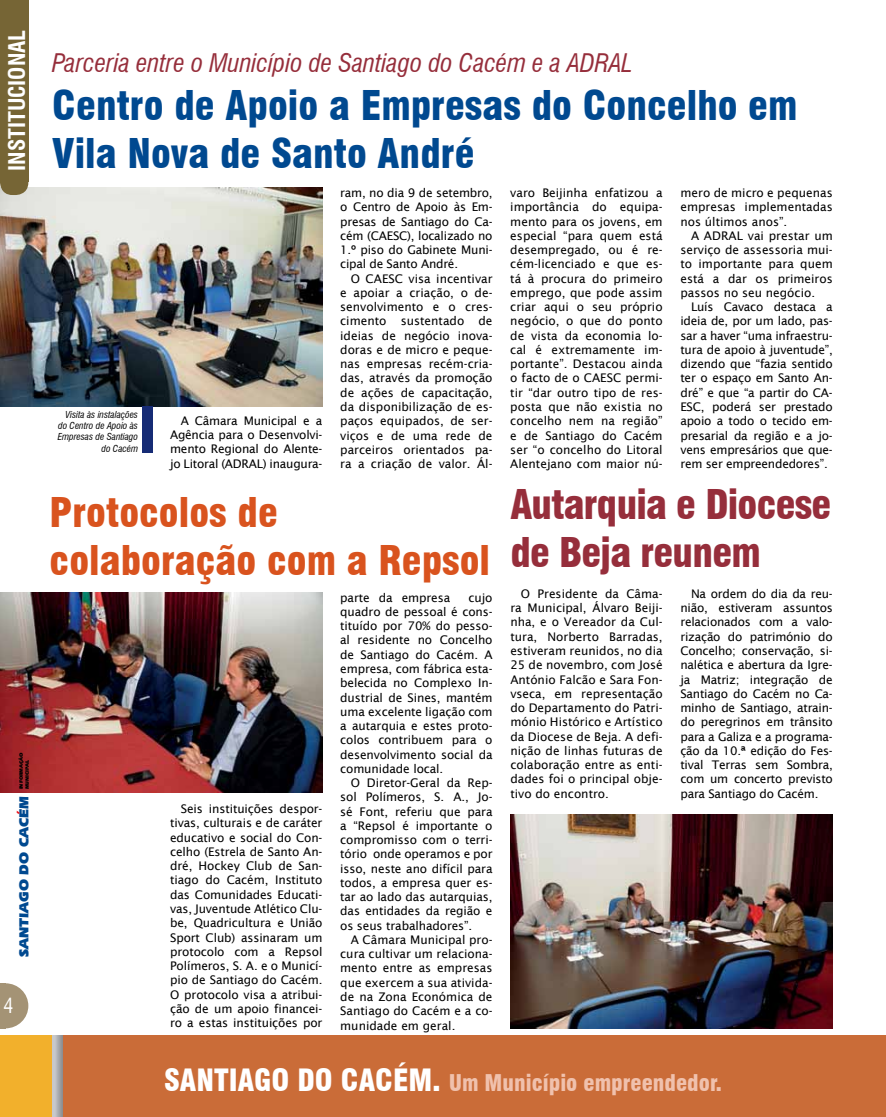
<style>
.page{position:relative;width:886px;height:1117px;background:#fff}
.page>*{position:absolute;margin:0;border:0;box-sizing:border-box;transform-origin:0 0}
.t1{font:900 condensed 40px/48px "Swiss 721 BT";color:#004990}
.t2{font:900 condensed 40px/48px "Swiss 721 BT";color:#d9531e}
.t3{font:900 condensed 40px/48px "Swiss 721 BT";letter-spacing:-.02em;color:#962e3b}
.t4{font:italic condensed 25px "Swiss 721 BT";color:#962e3b}
.t5{font:900 condensed 22.5px "Swiss 721 BT";color:#f0c1ad}
.t6{font:700 condensed 22.5px "Swiss 721 BT";color:#fff}
.t7{font:condensed 20px "Swiss 721 BT";color:#fff}
.t8{font:900 13.75px "Eras IT Cby BT";color:#004990}
.t9{font:11.88px/14.2px "Lucida Sans";letter-spacing:-.01em;color:#000;text-align:justify}
.t10{font:italic condensed 9.38px/11.2px "Swiss 721 BT";color:#000;text-align:right}
.t11{font:900 5px/6px "Eras IT Cby BT";color:#000}
.s1{font-size:30px;color:#fff}
</style>
<div class="page">
<div style="left:0;top:1035px;width:64px;height:81px;background:#f2b02c"></div>
<svg style="left:52px;top:1035px;width:12px;height:81px"></svg>
<div style="left:64px;top:1035px;width:822px;height:81px;background:#ca6c38"></div>
<img style="left:0;top:188px;width:322px;height:218px">
<div style="left:142px;top:406px;width:10px;height:47px;background:#162b75"></div>
<img style="left:0;top:592px;width:322px;height:200px">
<svg style="left:5px;top:983px;width:23px;height:45px"></svg>
<div style="left:0;top:983px;width:5px;height:45px;background:#a49375"></div>
<img style="left:510px;top:814px;width:323px;height:214px">
<div style="left:0;top:0;width:29px;height:182px;background:#766535"></div>
<svg style="left:0;top:182px;width:28px;height:13px"></svg>
<h3 class="t6" style="left:3px;top:171px;width:143px;rotate:-90deg">INSTITUCIONAL</h3>
<p class="t11" style="left:18px;top:789px;width:39px;rotate:-90deg">INFORMAÇÃO<br>MUNICIPAL</p>
<p class="t8" style="left:15px;top:957px;width:163px;rotate:-90deg">SANTIAGO DO CACEM</p>
<h3 class="t7" style="left:4px;top:993px;width:11px">4</h3>
<h2 class="t4" style="left:52px;top:48px;width:582px">Parceria entre o Município de Santiago do Cacém e a ADRAL</h2>
<h1 class="t1" style="left:52px;top:82px;width:747px">Centro de Apoio a Empresas do Concelho em<br>Vila Nova de Santo André</h1>
<p class="t10" style="left:58px;top:408px;width:82px">Visita às instalações do Centro de Apoio às<br>Empresas de Santiago do Cacém</p>
<p class="t9" style="left:170px;top:413px;width:154px;text-indent:11px">A Câmara Municipal e a Agência para o Desenvolvi&shy;mento Regional do Alente&shy;jo Litoral (ADRAL) inaugura-</p>
<p class="t9" style="left:340px;top:186px;width:154px">ram, no dia 9 de setembro, o Centro de Apoio às Em&shy;presas de Santiago do Ca&shy;cém (CAESC), localizado no 1.º piso do Gabinete Muni&shy;cipal de Santo André.</p>
<p class="t9" style="left:340px;top:271px;width:154px;text-indent:11px">O CAESC visa incentivar e apoiar a criação, o de&shy;senvolvimento e o cres&shy;cimento sustentado de ideias de negócio inova&shy;doras e de micro e peque&shy;nas empresas recém-cria&shy;das, através da promoção de ações de capacitação, da disponibilização de es&shy;paços equipados, de ser&shy;viços e de uma rede de parceiros orientados pa&shy;ra a criação de valor. Ál-</p>
<h1 class="t2" style="left:50px;top:488px;width:442px">Protocolos de colaboração com a Repsol</h1>
<p class="t9" style="left:170px;top:801px;width:154px;text-indent:11px">Seis instituições despor&shy;tivas, culturais e de caráter educativo e social do Con&shy;celho (Estrela de Santo An&shy;dré, Hockey Club de San&shy;tiago do Cacém, Instituto das Comunidades Educati&shy;vas, Juventude Atlético Clu&shy;be, Quadricultura e União Sport Club) assinaram um protocolo com a Repsol Polímeros, S. A. e o Municí&shy;pio de Santiago do Cacém.<br>O protocolo visa a atribui&shy;ção de um apoio financei&shy;ro a estas instituições por</p>
<p class="t9" style="left:340px;top:590px;width:112px">parte da empresa</p>
<p class="t9" style="left:340px;top:590px;width:154px;text-indent:128px">cujo quadro de pessoal é cons&shy;tituído por 70% do pesso&shy;al residente no Concelho de Santiago do Cacém. A empresa, com fábrica esta&shy;belecida no Complexo In&shy;dustrial de Sines, mantém uma excelente ligação com a autarquia e estes proto&shy;colos contribuem para o desenvolvimento social da comunidade local.</p>
<p class="t9" style="left:340px;top:775px;width:154px;text-indent:11px">O Diretor-Geral da Rep&shy;sol Polímeros, S. A., Jo&shy;sé Font, referiu que para a “Repsol é importante o compromisso com o terri&shy;tório onde operamos e por isso, neste ano difícil para todos, a empresa quer es&shy;tar ao lado das autarquias, das entidades da região e os seus trabalhadores”.</p>
<p class="t9" style="left:340px;top:932px;width:154px;text-indent:11px">A Câmara Municipal pro&shy;cura cultivar um relaciona&shy;mento entre as empresas que exercem a sua ativida&shy;de na Zona Económica de Santiago do Cacém e a co&shy;munidade em geral.</p>
<p class="t9" style="left:510px;top:186px;width:154px">varo Beijinha enfatizou a importância do equipa&shy;mento para os jovens, em especial “para quem está desempregado, ou é re&shy;cém-licenciado e que es&shy;tá à procura do primeiro emprego, que pode assim criar aqui o seu próprio negócio, o que do ponto de vista da economia lo&shy;cal é extremamente im&shy;portante”. Destacou ainda o facto de o CAESC permi&shy;tir “dar outro tipo de res&shy;posta que não existia no concelho nem na região” e de Santiago do Cacém ser “o concelho do Litoral Alentejano com maior nú-</p>
<p class="t9" style="left:680px;top:186px;width:154px">mero de micro e pequenas empresas implementadas nos últimos anos”.</p>
<p class="t9" style="left:680px;top:228px;width:154px;text-indent:11px">A ADRAL vai prestar um serviço de assessoria mui&shy;to importante para quem está a dar os primeiros passos no seu negócio.</p>
<p class="t9" style="left:680px;top:300px;width:154px;text-indent:11px">Luís Cavaco destaca a ideia de, por um lado, pas&shy;sar a haver “uma infraestru&shy;tura de apoio à juventude”, dizendo que “fazia sentido ter o espaço em Santo An&shy;dré” e que “a partir do CA-ESC, poderá ser prestado apoio a todo o tecido em&shy;presarial da região e a jo&shy;vens empresários que que&shy;rem ser empreendedores”.</p>
<h1 class="t3" style="left:510px;top:480px;width:323px">Autarquia e Diocese de Beja reunem</h1>
<p class="t9" style="left:510px;top:586px;width:154px;text-indent:11px">O Presidente da Câma&shy;ra Municipal, Álvaro Beiji&shy;nha, e o Vereador da Cul&shy;tura, Norberto Barradas, estiveram reunidos, no dia 25 de novembro, com José António Falcão e Sara Fon&shy;vseca, em representação do Departamento do Patri&shy;mónio Histórico e Artístico da Diocese de Beja. A defi&shy;nição de linhas futuras de colaboração entre as enti&shy;dades foi o principal obje&shy;tivo do encontro.</p>
<p class="t9" style="left:680px;top:586px;width:154px;text-indent:11px">Na ordem do dia da reu&shy;nião, estiveram assuntos relacionados com a valo&shy;rização do património do Concelho; conservação, si&shy;nalética e abertura da Igre&shy;ja Matriz; integração de Santiago do Cacém no Ca&shy;minho de Santiago, atrain&shy;do peregrinos em trânsito para a Galiza e a programa&shy;ção da 10.ª edição do Fes&shy;tival Terras sem Sombra, com um concerto previsto para Santiago do Cacém.</p>
<h3 class="t5" style="left:164px;top:1069px;width:559px"><span class="s1">SANTIAGO DO CACÉM.</span> Um Município empreendedor.</h3>
</div>
